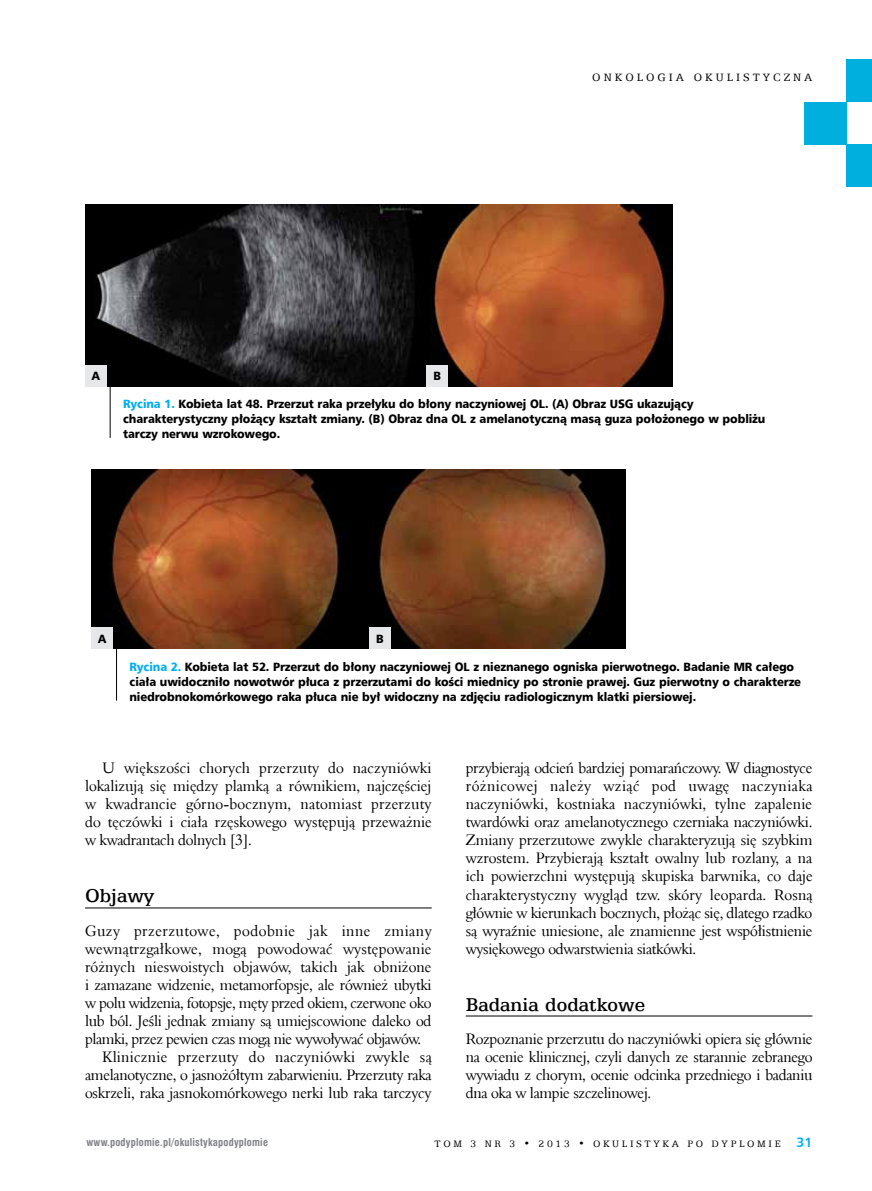
<style>
.page{position:relative;width:872px;height:1191px;background:#fff}
.page>*{position:absolute;margin:0;border:0;box-sizing:border-box;transform-origin:0 0}
.t1{font:21px "Egyptian 505 Md EU";color:#000}
.t2{font:15.6px/18px "Aldine 401 EU";letter-spacing:-.02em;color:#000;text-align:justify;scale:.96 1}
.t3{font:15.6px "Aldine 401 EU";letter-spacing:.005em;color:#000;scale:.96 1}
.t4{font:15.6px "Aldine 401 EU";letter-spacing:.01em;color:#000;scale:.96 1}
.t5{font:15.6px "Aldine 401 EU";letter-spacing:.02em;color:#000;scale:.96 1}
.t6{font:15.6px "Aldine 401 EU";letter-spacing:.03em;color:#000;scale:.96 1}
.t7{font:12px/15px "Humnst 777 Blk EU";letter-spacing:-.01em;color:#000;scale:.95 1}
.t8{font:12px "Egyptian 505 EU";letter-spacing:.25em;color:#000}
.t9{font:700 10.5px "Swis 721 Cn EU";letter-spacing:.02em;color:#808285}
.t10{font:10.5px "Egyptian 505 EU";letter-spacing:.25em;color:#000}
.s1{color:#00aeef}
.s2{font-family:"Humnst 777 EU";font-weight:700;font-size:13.5px;color:#00aeef}
</style>
<div class="page">
<div style="left:846px;top:60px;width:26px;height:42px;background:#00afde"></div>
<div style="left:804px;top:102px;width:42px;height:43px;background:#00afde"></div>
<div style="left:846px;top:145px;width:26px;height:42px;background:#00afde"></div>
<hr style="left:85px;top:907px;width:347px;height:1px;background:#000">
<hr style="left:466px;top:1015px;width:346px;height:1px;background:#000">
<img style="left:85px;top:204px;width:587px;height:182px">
<div style="left:85px;top:365px;width:21px;height:21px;background:#e6e7e8"></div>
<div style="left:426px;top:365px;width:22px;height:21px;background:#e6e7e8"></div>
<img style="left:91px;top:470px;width:534px;height:179px">
<hr style="left:116px;top:649px;width:1px;height:51px;background:#000">
<div style="left:91px;top:627px;width:22px;height:22px;background:#e6e7e8"></div>
<div style="left:369px;top:627px;width:21px;height:22px;background:#e6e7e8"></div>
<hr style="left:110px;top:386px;width:1px;height:52px;background:#000">
<p class="t7" style="left:92px;top:368px;width:10px">A</p>
<p class="t7" style="left:433px;top:368px;width:9px">B</p>
<p class="t8" style="left:592px;top:71px;width:222px">ONKOLOGIA OKULISTYCZNA</p>
<p class="t7" style="left:123px;top:396px;width:677px"><span class="s1">Rycina 1.</span> Kobieta lat 48. Przerzut raka przełyku do błony naczyniowej OL. (A) Obraz USG ukazujący charakterystyczny płożący kształt zmiany. (B) Obraz dna OL z amelanotyczną masą guza położonego w pobliżu tarczy nerwu wzrokowego.</p>
<p class="t7" style="left:98px;top:631px;width:10px">A</p>
<p class="t7" style="left:376px;top:631px;width:9px">B</p>
<p class="t7" style="left:129px;top:659px;width:708px"><span class="s1">Rycina 2.</span> Kobieta lat 52. Przerzut do błony naczyniowej OL z nieznanego ogniska pierwotnego. Badanie MR całego ciała uwidoczniło nowotwór płuca z przerzutami do kości miednicy po stronie prawej. Guz pierwotny o charakterze niedrobnokomórkowego raka płuca nie był widoczny na zdjęciu radiologicznym klatki piersiowej.</p>
<p class="t2" style="left:85px;top:759px;width:363px;text-indent:17px">U większości chorych przerzuty do naczyniówki lokalizują się między plamką a równikiem, najczęściej w kwadrancie górno-bocznym, natomiast przerzuty do tęczówki i ciała rzęskowego występują przeważnie w kwadrantach dolnych [3].</p>
<h1 class="t1" style="left:85px;top:883px;width:71px">Objawy</h1>
<p class="t6" style="left:85px;top:920px;width:362px">Guzy przerzutowe, podobnie jak inne zmiany</p>
<p class="t4" style="left:85px;top:938px;width:362px">wewnątrzgałkowe, mogą powodować występowanie</p>
<p class="t3" style="left:85px;top:956px;width:362px">różnych nieswoistych objawów, takich jak obniżone</p>
<p class="t2" style="left:85px;top:975px;width:362px">i zamazane widzenie, metamorfopsje, ale również ubytki</p>
<p class="t2" style="left:85px;top:993px;width:362px">w polu widzenia, fotopsje, męty przed okiem, czerwone oko</p>
<p class="t2" style="left:85px;top:1011px;width:362px">lub ból. Jeśli jednak zmiany są umiejscowione daleko od</p>
<p class="t2" style="left:85px;top:1029px;width:352px">plamki, przez pewien czas mogą nie wywoływać objawów.</p>
<p class="t5" style="left:102px;top:1046px;width:345px">Klinicznie przerzuty do naczyniówki zwykle są</p>
<p class="t2" style="left:85px;top:1065px;width:362px">amelanotyczne, o jasnożółtym zabarwieniu. Przerzuty raka</p>
<p class="t2" style="left:85px;top:1083px;width:362px">oskrzeli, raka jasnokomórkowego nerki lub raka tarczycy</p>
<p class="t2" style="left:466px;top:759px;width:363px">przybierają odcień bardziej pomarańczowy. W diagnostyce różnicowej należy wziąć pod uwagę naczyniaka naczyniówki, kostniaka naczyniówki, tylne zapalenie twardówki oraz amelanotycznego czerniaka naczyniówki.<br>Zmiany przerzutowe zwykle charakteryzują się szybkim wzrostem. Przybierają kształt owalny lub rozlany, a na ich powierzchni występują skupiska barwnika, co daje charakterystyczny wygląd tzw. skóry leoparda. Rosną głównie w kierunkach bocznych, płożąc się, dlatego rzadko są wyraźnie uniesione, ale znamienne jest współistnienie wysiękowego odwarstwienia siatkówki.</p>
<h1 class="t1" style="left:466px;top:991px;width:181px">Badania dodatkowe</h1>
<p class="t2" style="left:466px;top:1029px;width:363px">Rozpoznanie przerzutu do naczyniówki opiera się głównie na ocenie klinicznej, czyli danych ze starannie zebranego wywiadu z chorym, ocenie odcinka przedniego i badaniu dna oka w lampie szczelinowej.</p>
<p class="t9" style="left:86px;top:1136px;width:183px">www.podyplomie.pl/okulistykapodyplomie</p>
<p class="t10" style="left:434px;top:1137px;width:379px">TOM 3 NR 3 • 2013 • OKULISTYKA PO DYPLOMIE <span class="s2">31</span></p>
</div>
